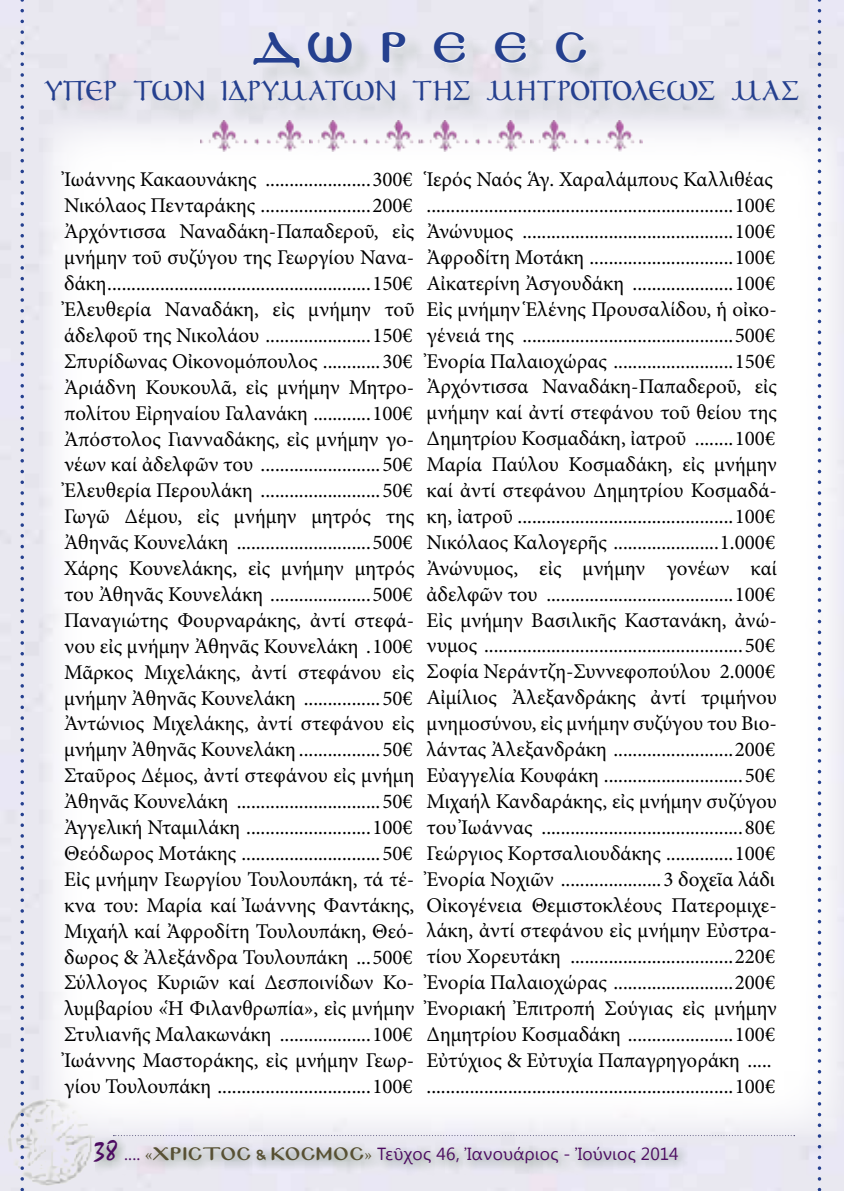
<style>
.page{position:relative;width:844px;height:1191px;background:#fff}
.page>*{position:absolute;margin:0;border:0;box-sizing:border-box;transform-origin:0 0}
.t1{font:36.75px "Mg Byzantine UC Pol Normal";letter-spacing:.7em;color:#25408f}
.t2{font:31.5px "GFS Ambrosia";letter-spacing:-.025em;color:#25408f}
.t3{font:21px/25.9px "Minion Pro";color:#000;text-align:justify}
.t4{font:17.5px "Segoe UI";letter-spacing:.015em;color:#4d0c62}
.s1{font-family:"Mistral";font-size:28px}
.s2{font-family:"Minion Pro"}
.s3{font-family:"Minion Pro";color:#585134}
.s4{font-family:"Mg Byzantine UC Pol Normal";font-size:15.75px;color:#585134}
</style>
<div class="page">
<img style="left:0;top:0;width:843px;height:1191px">
<div style="left:43px;top:119px;width:800px;height:1017px;background:#fff"></div>
<div style="left:47px;top:35px;width:772px;height:90px;background:#e7e6ee"></div>
<svg style="left:252px;top:31px;width:48px;height:38px"></svg>
<svg style="left:307px;top:32px;width:45px;height:32px"></svg>
<svg style="left:382px;top:31px;width:24px;height:33px"></svg>
<svg style="left:433px;top:31px;width:33px;height:33px"></svg>
<svg style="left:494px;top:31px;width:33px;height:33px"></svg>
<svg style="left:555px;top:31px;width:32px;height:33px"></svg>
<svg style="left:817px;top:0;width:4px;height:1191px"></svg>
<svg style="left:20px;top:0;width:4px;height:1191px;background:#bdc2da"></svg>
<img style="left:201px;top:121px;width:109px;height:31px">
<img style="left:310px;top:121px;width:220px;height:31px">
<img style="left:530px;top:121px;width:112px;height:31px">
<h1 class="t1" style="left:253px;top:24px;width:337px">ΔΩΡΕΕΣ</h1>
<h2 class="t2" style="left:44px;top:76px;width:756px">ΥΠΕΡ ΤΩΝ ΙΔΡΥΜΑΤΩΝ ΤΗΣ ΜΗΤΡΟΠΟΛΕΩΣ ΜΑΣ</h2>
<p class="t3" style="left:64px;top:167px;width:352px">Ἰωάννης Κακαουνάκης ......................300€ Νικόλαος Πενταράκης .......................200€ Ἀρχόντισσα Ναναδάκη-Παπαδεροῦ, εἰς μνήμην τοῦ συζύγου της Γεωργίου Νανα&shy;δάκη.......................................................150€ Ἐλευθερία Ναναδάκη, εἰς μνήμην τοῦ άδελφοῦ της Νικολάου ......................150€ Σπυρίδωνας Οἰκονομόπουλος ............30€ Ἀριάδνη Κουκουλᾶ, εἰς μνήμην Μητρο&shy;πολίτου Εἰρηναίου Γαλανάκη ............100€ Ἀπόστολος Γιανναδάκης, εἰς μνήμην γο&shy;νέων καί ἀδελφῶν του .........................50€ Ἐλευθερία Περουλάκη .........................50€ Γωγῶ Δέμου, εἰς μνήμην μητρός της Ἀθηνᾶς Κουνελάκη ............................500€ Χάρης Κουνελάκης, εἰς μνήμην μητρός του Ἀθηνᾶς Κουνελάκη .....................500€ Παναγιώτης Φουρναράκης, ἀντί στεφά&shy;νου εἰς μνήμην Ἀθηνᾶς Κουνελάκη .100€ Μᾶρκος Μιχελάκης, ἀντί στεφάνου εἰς μνήμην Ἀθηνᾶς Κουνελάκη ................50€ Ἀντώνιος Μιχελάκης, ἀντί στεφάνου εἰς μνήμην Ἀθηνᾶς Κουνελάκη .................50€ Σταῦρος Δέμος, ἀντί στεφάνου εἰς μνήμη Ἀθηνᾶς Κουνελάκη ..............................50€ Ἀγγελική Νταμιλάκη ..........................100€ Θεόδωρος Μοτάκης .............................50€ Eἰς μνήμην Γεωργίου Τουλουπάκη, τά τέ&shy;κνα του: Μαρία καί Ἰωάννης Φαντάκης, Μιχαήλ καί Ἀφροδίτη Τουλουπάκη, Θεό&shy;δωρος &amp; Ἀλεξάνδρα Τουλουπάκη ...500€ Σύλλογος Κυριῶν καί Δεσποινίδων Κο&shy;λυμβαρίου «Ἡ Φιλανθρωπία», εἰς μνήμην Στυλιανῆς Μαλακωνάκη ...................100€ Ἰωάννης Μαστοράκης, εἰς μνήμην Γεωρ&shy;γίου Τουλουπάκη ................................100€</p>
<p class="t3" style="left:426px;top:167px;width:352px;text-align:left">Ἱερός Ναός Ἁγ. Χαραλάμπους Καλλιθέας ................................................................100€ Ἀνώνυμος ............................................100€ Ἀφροδίτη Μοτάκη ..............................100€ Αἰκατερίνη Ἀσγουδάκη .....................100€ Εἰς μνήμην Ἑλένης Προυσαλίδου, ἡ οἰκο&shy;γένειά της ............................................500€ Ἐνορία Παλαιοχώρας .........................150€ Ἀρχόντισσα Ναναδάκη-Παπαδεροῦ, εἰς μνήμην καί ἀντί στεφάνου τοῦ θείου της Δημητρίου Κοσμαδάκη, ἰατροῦ ........100€ Μαρία Παύλου Κοσμαδάκη, εἰς μνήμην καί ἀντί στεφάνου Δημητρίου Κοσμαδά&shy;κη, ἰατροῦ .............................................100€ Νικόλαος Καλογερῆς ......................1.000€ Ἀνώνυμος, εἰς μνήμην γονέων καί ἀδελφῶν του .......................................100€ Εἰς μνήμην Βασιλικῆς Καστανάκη, ἀνώ&shy;νυμος ......................................................50€ Σοφία Νεράντζη-Συννεφοπούλου 2.000€ Αἰμίλιος Ἀλεξανδράκης ἀντί τριμήνου μνημοσύνου, εἰς μνήμην συζύγου του Βιο&shy;λάντας Ἀλεξανδράκη .........................200€ Εὐαγγελία Κουφάκη .............................50€ Μιχαήλ Κανδαράκης, εἰς μνήμην συζύγου του Ἰωάννας ..........................................80€ Γεώργιος Κορτσαλιουδάκης ..............100€ Ἐνορία Νοχιῶν .....................3 δοχεῖα λάδι Οἰκογένεια Θεμιστοκλέους Πατερομιχε&shy;λάκη, ἀντί στεφάνου εἰς μνήμην Εὐστρα&shy;τίου Χορευτάκη ..................................220€ Ἐνορία Παλαιοχώρας .........................200€ Ἐνοριακή Ἐπιτροπή Σούγιας εἰς μνήμην Δημητρίου Κοσμαδάκη ......................100€ Εὐτύχιος &amp; Εὐτυχία Παπαγρηγοράκη ..... ................................................................100€</p>
<p class="t4" style="left:94px;top:1141px;width:585px"><span class="s1">38</span> <span class="s2">....</span> <span class="s3">«</span><span class="s4">ΧΡΙΣΤΟΣ &amp; ΚΟΣΜΟΣ</span><span class="s3">»</span> Τεῦχος 46, Ἰανουάριος - Ἰούνιος 2014</p>
</div>
